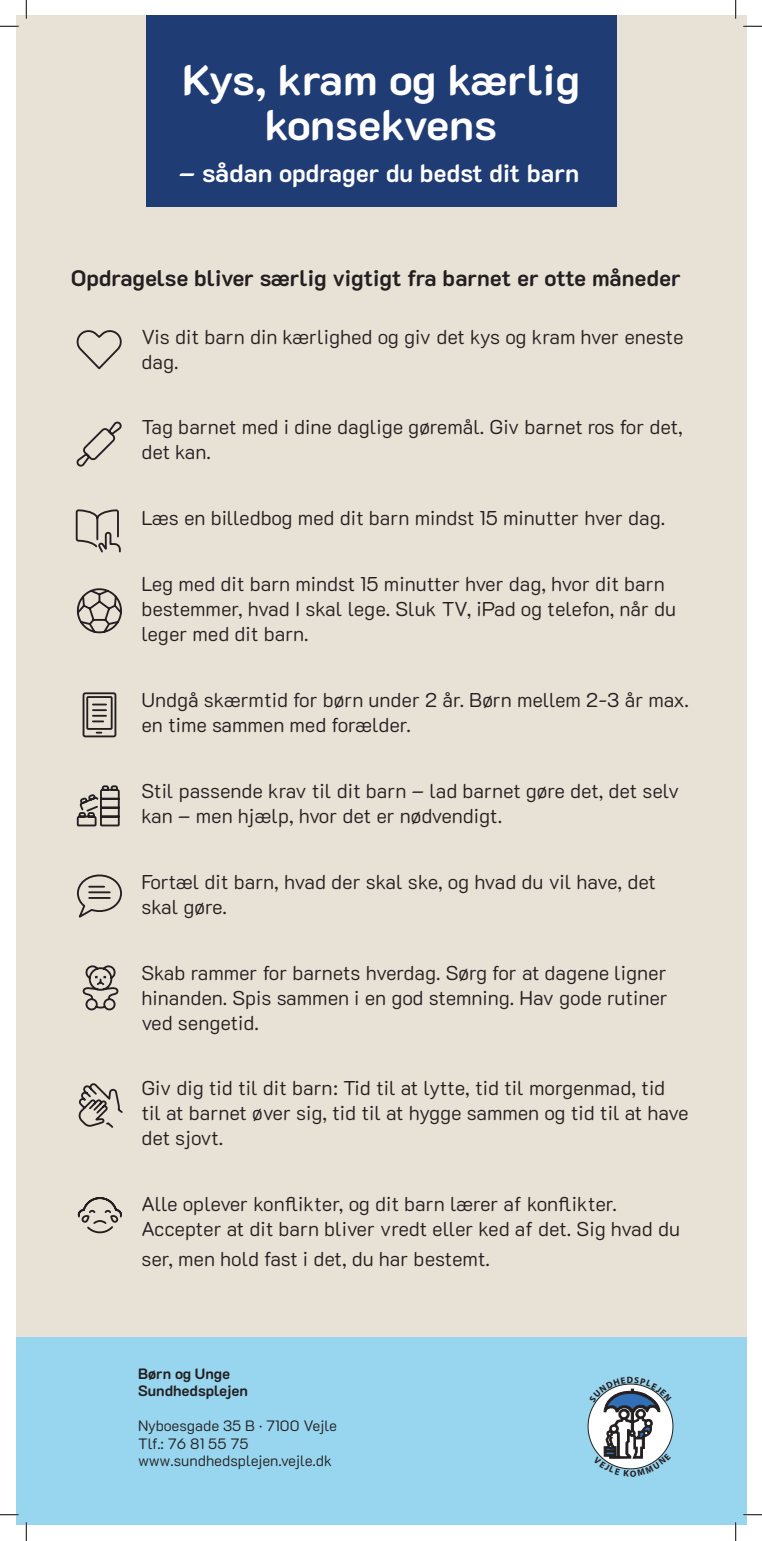
<style>
.page{position:relative;width:762px;height:1541px;background:#fff}
.page>*{position:absolute;margin:0;border:0;box-sizing:border-box;transform-origin:0 0}
.t1{font:700 42.5px/45px "K2 D";color:#fff;text-align:center;scale:1.04 1}
.t2{font:700 25px "K2 D";color:#fff;scale:1.04 1}
.t3{font:700 22.5px "K2 D";color:#231f20}
.t4{font:300 20px/25px "K2 D";color:#231f20}
.t5{font:300 15px/17.5px "K2 D";color:#231f20}
.t6{font:700 15px/17.5px "K2 D";color:#231f20}
</style>
<div class="page">
<div style="left:16px;top:16px;width:730px;height:1509px;background:#e8e1d6"></div>
<div style="left:16px;top:1337px;width:730px;height:188px;background:#98d5ef"></div>
<div style="left:146px;top:16px;width:469px;height:191px;background:#1f3c75"></div>
<svg style="left:76px;top:330px;width:46px;height:40px"></svg>
<svg style="left:76px;top:421px;width:46px;height:46px"></svg>
<svg style="left:76px;top:588px;width:46px;height:46px"></svg>
<svg style="left:75px;top:509px;width:46px;height:44px"></svg>
<svg style="left:82px;top:692px;width:35px;height:46px"></svg>
<svg style="left:82px;top:965px;width:37px;height:46px"></svg>
<svg style="left:78px;top:1083px;width:45px;height:45px"></svg>
<svg style="left:77px;top:874px;width:45px;height:44px"></svg>
<svg style="left:76px;top:785px;width:44px;height:42px"></svg>
<svg style="left:77px;top:1197px;width:45px;height:37px"></svg>
<svg style="left:0;top:25px;width:19px;height:2px"></svg>
<svg style="left:743px;top:25px;width:18px;height:2px"></svg>
<svg style="left:0;top:1514px;width:19px;height:1px"></svg>
<svg style="left:743px;top:1514px;width:18px;height:1px"></svg>
<svg style="left:25px;top:0;width:2px;height:19px"></svg>
<svg style="left:25px;top:1522px;width:2px;height:19px"></svg>
<svg style="left:734px;top:0;width:2px;height:19px"></svg>
<svg style="left:735px;top:1522px;width:1px;height:19px"></svg>
<svg style="left:588px;top:1383px;width:83px;height:87px"></svg>
<h1 class="t1" style="left:182px;top:58px;width:384px">Kys, kram og kærlig konsekvens</h1>
<p class="t2" style="left:179px;top:159px;width:386px">– sådan opdrager du bedst dit barn</p>
<p class="t3" style="left:71px;top:265px;width:610px">Opdragelse bliver særlig vigtigt fra barnet er otte måneder</p>
<p class="t4" style="left:141px;top:324px;width:543px">Vis dit barn din kærlighed og giv det kys og kram hver eneste dag.</p>
<p class="t4" style="left:141px;top:415px;width:542px">Tag barnet med i dine daglige gøremål. Giv barnet ros for det, det kan.</p>
<p class="t4" style="left:141px;top:506px;width:525px">Læs en billedbog med dit barn mindst 15 minutter hver dag.</p>
<p class="t4" style="left:141px;top:572px;width:536px">Leg med dit barn mindst 15 minutter hver dag, hvor dit barn bestemmer, hvad I skal lege. Sluk TV, iPad og telefon, når du leger med dit barn.</p>
<p class="t4" style="left:141px;top:687px;width:548px">Undgå skærmtid for børn under 2 år. Børn mellem 2-3 år max. en time sammen med forælder.</p>
<p class="t4" style="left:141px;top:778px;width:539px">Stil passende krav til dit barn – lad barnet gøre det, det selv kan – men hjælp, hvor det er nødvendigt.</p>
<p class="t4" style="left:141px;top:869px;width:516px">Fortæl dit barn, hvad der skal ske, og hvad du vil have, det skal gøre.</p>
<p class="t4" style="left:141px;top:960px;width:527px;text-align:justify">Skab rammer for barnets hverdag. Sørg for at dagene ligner hinanden. Spis sammen i en god stemning. Hav gode rutiner ved sengetid.</p>
<p class="t4" style="left:141px;top:1076px;width:548px">Giv dig tid til dit barn: Tid til at lytte, tid til morgenmad, tid til at barnet øver sig, tid til at hygge sammen og tid til at have det sjovt.</p>
<p class="t4" style="left:141px;top:1192px;width:540px">Alle oplever konflikter, og dit barn lærer af konflikter.<br>Accepter at dit barn bliver vredt eller ked af det. Sig hvad du</p>
<p class="t4" style="left:141px;top:1247px;width:350px">ser, men hold fast i det, du har bestemt.</p>
<p class="t6" style="left:138px;top:1365px;width:111px">Børn og Unge<br>Sundhedsplejen</p>
<p class="t5" style="left:138px;top:1417px;width:200px">Nyboesgade 35 B · 7100 Vejle<br>Tlf.: 76 81 55 75 www.sundhedsplejen.vejle.dk</p>
</div>
